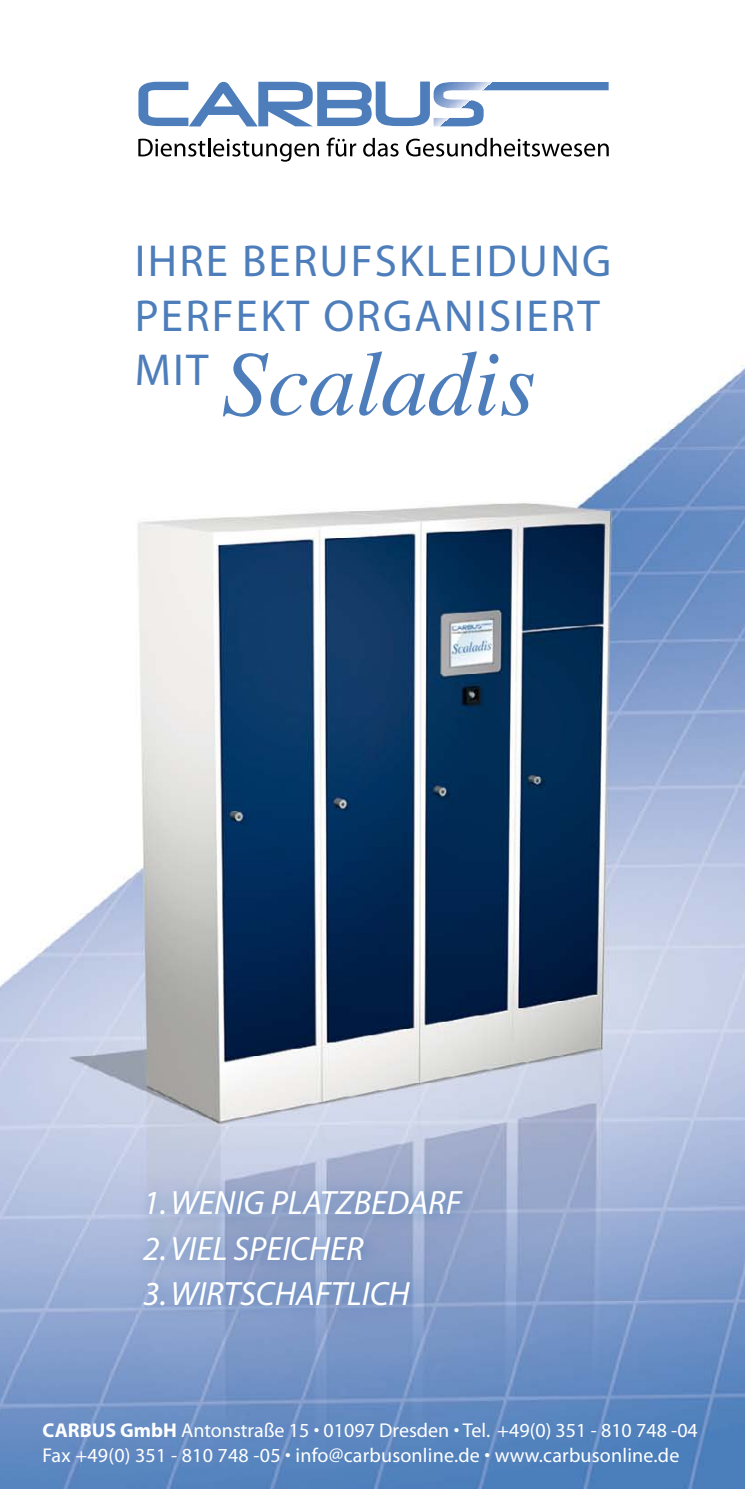
<style>
.page{position:relative;width:745px;height:1489px;background:#fff}
.page>*{position:absolute;margin:0;border:0;box-sizing:border-box;transform-origin:0 0}
.t1{font:45px/54.5px "Myriad";letter-spacing:.05em;color:#4d7ebb}
.t2{font:italic 33.75px "Myriad";color:#fff}
.t3{font:20px/25px "Myriad";letter-spacing:.01em;color:#fff}
.s1{font-weight:700}
</style>
<div class="page">
<img style="left:0;top:365px;width:744px;height:1123px">
<div style="left:132px;top:1178px;width:347px;height:144px;background:#4d7ebb;opacity:.75"></div>
<svg style="left:223px;top:353px;width:130px;height:63px"></svg>
<svg style="left:359px;top:351px;width:174px;height:65px"></svg>
<svg style="left:138px;top:81px;width:470px;height:45px"></svg>
<svg style="left:138px;top:138px;width:181px;height:24px"></svg>
<svg style="left:326px;top:138px;width:30px;height:18px"></svg>
<svg style="left:363px;top:138px;width:35px;height:18px"></svg>
<svg style="left:406px;top:138px;width:202px;height:18px"></svg>
<h1 class="t1" style="left:135px;top:236px;width:477px">Ihre Berufskleidung perfekt organisiert mit</h1>
<h2 class="t2" style="left:143px;top:1186px;width:319px">1. WENIG PLATZBEDARF</h2>
<h2 class="t2" style="left:143px;top:1231px;width:222px">2. VIEL SPEICHER</h2>
<h2 class="t2" style="left:143px;top:1276px;width:268px">3. WIRTSCHAFTLICH</h2>
<p class="t3" style="left:43px;top:1417px;width:656px"><span class="s1">CARBUS GmbH</span> Antonstraße 15 • 01097 Dresden • Tel. +49(0) 351 - 810 748 -04<br>Fax +49(0) 351 - 810 748 -05 • info@carbusonline.de • www.carbusonline.de</p>
</div>
